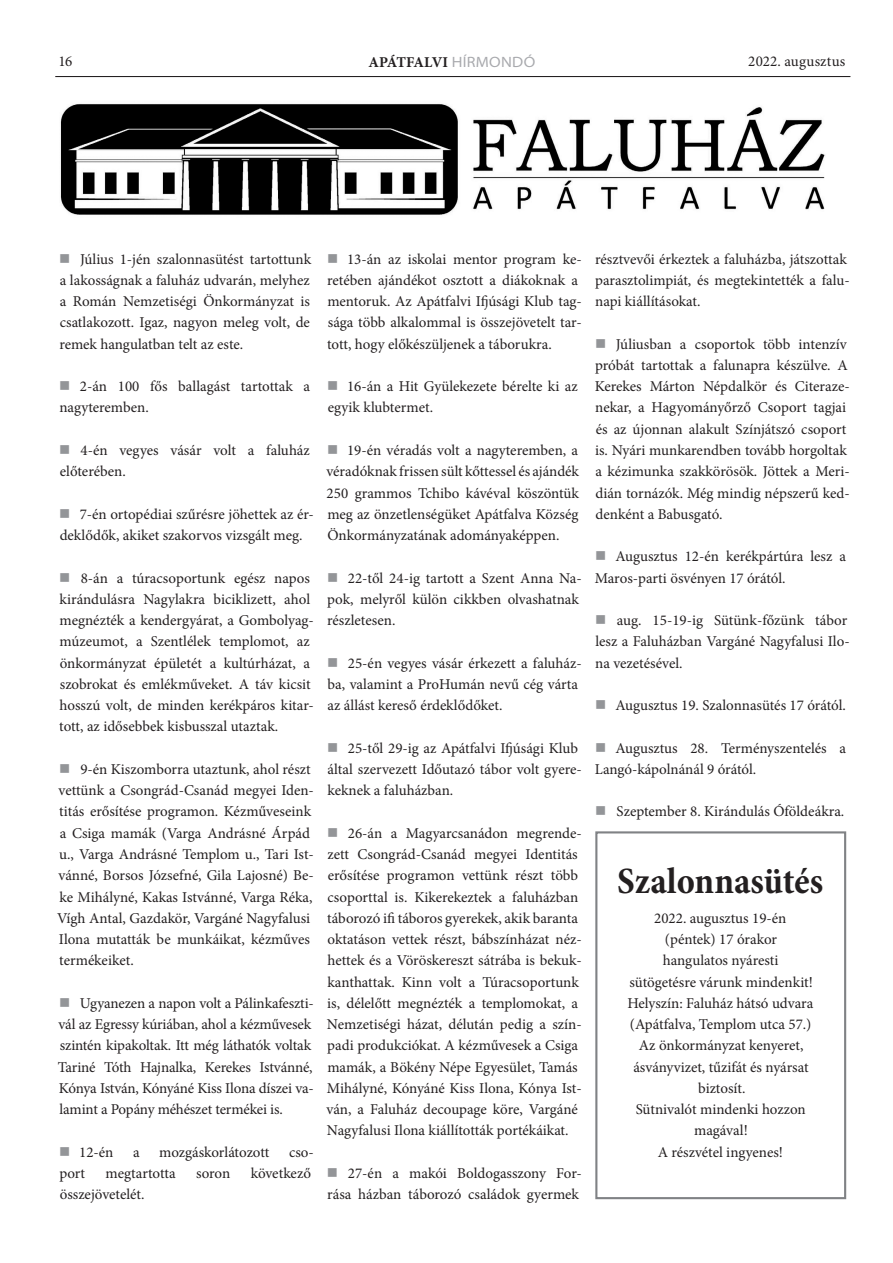
<style>
.page{position:relative;width:893px;height:1263px;background:#fff}
.page>*{position:absolute;margin:0;border:0;box-sizing:border-box;transform-origin:0 0}
.cím{font:700 condensed 37.5px "Minion Pro";color:#231f20}
.t1{font:15px/21.3px "Minion Pro";letter-spacing:-.005em;color:#231f20}
.t2{font:700 15px "Minion Pro";letter-spacing:-.025em;color:#231f20}
.s1{font-family:"Myriad Pro";font-weight:400;font-stretch:semi-expanded;color:#a8a9ad}
</style>
<div class="page">
<hr style="left:55px;top:76px;width:795px;height:1px;background:#231f20">
<img style="left:60px;top:104px;width:765px;height:111px">
<div style="left:595px;top:831px;width:251px;height:368px;border:2px solid #808285"></div>
<p class="t1" style="left:59px;top:51px;width:15px">16</p>
<p class="t2" style="left:368px;top:51px;width:168px">APÁTFALVI <span class="s1">HÍRMONDÓ</span></p>
<p class="t1" style="left:748px;top:51px;width:99px">2022. augusztus</p>
<p class="t1" style="left:59px;top:248px;width:253px;text-align:justify;text-indent:21px">Július 1-jén szalonnasütést tartottunk a lakosságnak a faluház udvarán, melyhez a Román Nemzetiségi Önkormányzat is csatlakozott. Igaz, nagyon meleg volt, de remek hangulatban telt az este.</p>
<p class="t1" style="left:59px;top:376px;width:252px;text-indent:21px">2-án 100 fős ballagást tartottak a nagyteremben.</p>
<p class="t1" style="left:60px;top:440px;width:251px;text-indent:21px">4-én vegyes vásár volt a faluház előterében.</p>
<p class="t1" style="left:60px;top:503px;width:256px;text-indent:20px">7-én ortopédiai szűrésre jöhettek az ér&shy;deklődők, akiket szakorvos vizsgált meg.</p>
<p class="t1" style="left:59px;top:567px;width:256px;text-indent:21px">8-án a túracsoportunk egész napos kirándulásra Nagylakra biciklizett, ahol megnézték a kendergyárat, a Gombolyag&shy;múzeumot, a Szentlélek templomot, az önkormányzat épületét a kultúrházat, a szobrokat és emlékműveket. A táv kicsit hosszú volt, de minden kerékpáros kitar&shy;tott, az idősebbek kisbusszal utaztak.</p>
<p class="t1" style="left:57px;top:758px;width:258px;text-indent:23px">9-én Kiszomborra utaztunk, ahol részt vettünk a Csongrád-Csanád megyei Iden&shy;titás erősítése programon. Kézműveseink a Csiga mamák (Varga Andrásné Árpád u., Varga Andrásné Templom u., Tari Ist&shy;vánné, Borsos Józsefné, Gila Lajosné) Be&shy;ke Mihályné, Kakas Istvánné, Varga Réka, Vígh Antal, Gazdakör, Vargáné Nagyfalusi Ilona mutatták be munkáikat, kézműves termékeiket.</p>
<p class="t1" style="left:58px;top:992px;width:258px;text-indent:22px">Ugyanezen a napon volt a Pálinkafeszti&shy;vál az Egressy kúriában, ahol a kézművesek szintén kipakoltak. Itt még láthatók voltak Tariné Tóth Hajnalka, Kerekes Istvánné, Kónya István, Kónyáné Kiss Ilona díszei va&shy;lamint a Popány méhészet termékei is.</p>
<p class="t1" style="left:79px;top:1141px;width:36px">12-én</p>
<p class="t1" style="left:133px;top:1141px;width:8px">a</p>
<p class="t1" style="left:159px;top:1141px;width:112px">mozgáskorlátozott</p>
<p class="t1" style="left:289px;top:1141px;width:26px">cso-</p>
<p class="t1" style="left:59px;top:1162px;width:27px">port</p>
<p class="t1" style="left:106px;top:1162px;width:72px">megtartotta</p>
<p class="t1" style="left:196px;top:1162px;width:36px">soron</p>
<p class="t1" style="left:251px;top:1162px;width:62px">következő</p>
<p class="t1" style="left:60px;top:1184px;width:86px">összejövetelét.</p>
<p class="t1" style="left:327px;top:248px;width:256px;text-indent:20px">13-án az iskolai mentor program ke&shy;retében ajándékot osztott a diákoknak a mentoruk. Az Apátfalvi Ifjúsági Klub tag&shy;sága több alkalommal is összejövetelt tar&shy;tott, hogy előkészüljenek a táborukra.</p>
<p class="t1" style="left:328px;top:376px;width:251px;text-indent:19px">16-án a Hit Gyülekezete bérelte ki az egyik klubtermet.</p>
<p class="t1" style="left:326px;top:440px;width:254px;text-align:justify;text-indent:21px">19-én véradás volt a nagyteremben, a véradóknak frissen sült kőttessel és ajándék 250 grammos Tchibo kávéval köszöntük meg az önzetlenségüket Apátfalva Község Önkormányzatának adományaképpen.</p>
<p class="t1" style="left:327px;top:567px;width:256px;text-indent:21px">22-től 24-ig tartott a Szent Anna Na&shy;pok, melyről külön cikkben olvashatnak részletesen.</p>
<p class="t1" style="left:327px;top:652px;width:256px;text-indent:20px">25-én vegyes vásár érkezett a faluház&shy;ba, valamint a ProHumán nevű cég várta az állást kereső érdeklődőket.</p>
<p class="t1" style="left:328px;top:737px;width:256px;text-indent:20px">25-től 29-ig az Apátfalvi Ifjúsági Klub által szervezett Időutazó tábor volt gyere&shy;keknek a faluházban.</p>
<p class="t1" style="left:326px;top:822px;width:257px;text-indent:21px">26-án a Magyarcsanádon megrende&shy;zett Csongrád-Csanád megyei Identitás erősítése programon vettünk részt több csoporttal is. Kikerekeztek a faluházban táborozó ifi táboros gyerekek, akik baranta oktatáson vettek részt, bábszínházat néz&shy;hettek és a Vöröskereszt sátrába is bekuk&shy;kanthattak. Kinn volt a Túracsoportunk is, délelőtt megnézték a templomokat, a Nemzetiségi házat, délután pedig a szín&shy;padi produkciókat. A kézművesek a Csiga mamák, a Bökény Népe Egyesület, Tamás Mihályné, Kónyáné Kiss Ilona, Kónya Ist&shy;ván, a Faluház decoupage köre, Vargáné Nagyfalusi Ilona kiállították portékáikat.</p>
<p class="t1" style="left:327px;top:1162px;width:256px;text-align:right">27-én a makói Boldogasszony For&shy;rása házban táborozó családok gyermek</p>
<p class="t1" style="left:595px;top:248px;width:256px">résztvevői érkeztek a faluházba, játszottak parasztolimpiát, és megtekintették a falu&shy;napi kiállításokat.</p>
<p class="t1" style="left:595px;top:333px;width:257px;text-indent:21px">Júliusban a csoportok több intenzív próbát tartottak a falunapra készülve. A Kerekes Márton Népdalkör és Citeraze&shy;nekar, a Hagyományőrző Csoport tagjai és az újonnan alakult Színjátszó csoport is. Nyári munkarendben tovább horgoltak a kézimunka szakkörösök. Jöttek a Meri&shy;dián tornázók. Még mindig népszerű ked&shy;denként a Babusgató.</p>
<p class="t1" style="left:595px;top:546px;width:253px;text-indent:21px">Augusztus 12-én kerékpártúra lesz a<br>Maros-parti ösvényen 17 órától.</p>
<p class="t1" style="left:595px;top:610px;width:256px;text-indent:22px">aug. 15-19-ig Sütünk-főzünk tábor lesz a Faluházban Vargáné Nagyfalusi Ilo&shy;na vezetésével.</p>
<p class="t1" style="left:615px;top:695px;width:232px">Augusztus 19. Szalonnasütés 17 órától.</p>
<p class="t1" style="left:595px;top:737px;width:253px;text-indent:21px">Augusztus 28. Terményszentelés a<br>Langó-kápolnánál 9 órától.</p>
<p class="t1" style="left:617px;top:801px;width:229px">Szeptember 8. Kirándulás Óföldeákra.</p>
<p class="cím" style="left:617px;top:855px;width:208px">Szalonnasütés</p>
<p class="t1" style="left:629px;top:907px;width:185px;text-align:center">2022. augusztus 19-én (péntek) 17 órakor<br>hangulatos nyáresti sütögetésre várunk mindenkit!</p>
<p class="t1" style="left:627px;top:992px;width:187px">Helyszín: Faluház hátsó udvara</p>
<p class="t1" style="left:630px;top:1014px;width:183px">(Apátfalva, Templom utca 57.)</p>
<p class="t1" style="left:633px;top:1035px;width:177px;text-align:center">Az önkormányzat kenyeret, ásványvizet, tűzifát és nyársat biztosít.</p>
<p class="t1" style="left:636px;top:1099px;width:172px;text-align:center">Sütnivalót mindenki hozzon magával!</p>
<p class="t1" style="left:658px;top:1141px;width:127px">A részvétel ingyenes!</p>
</div>
